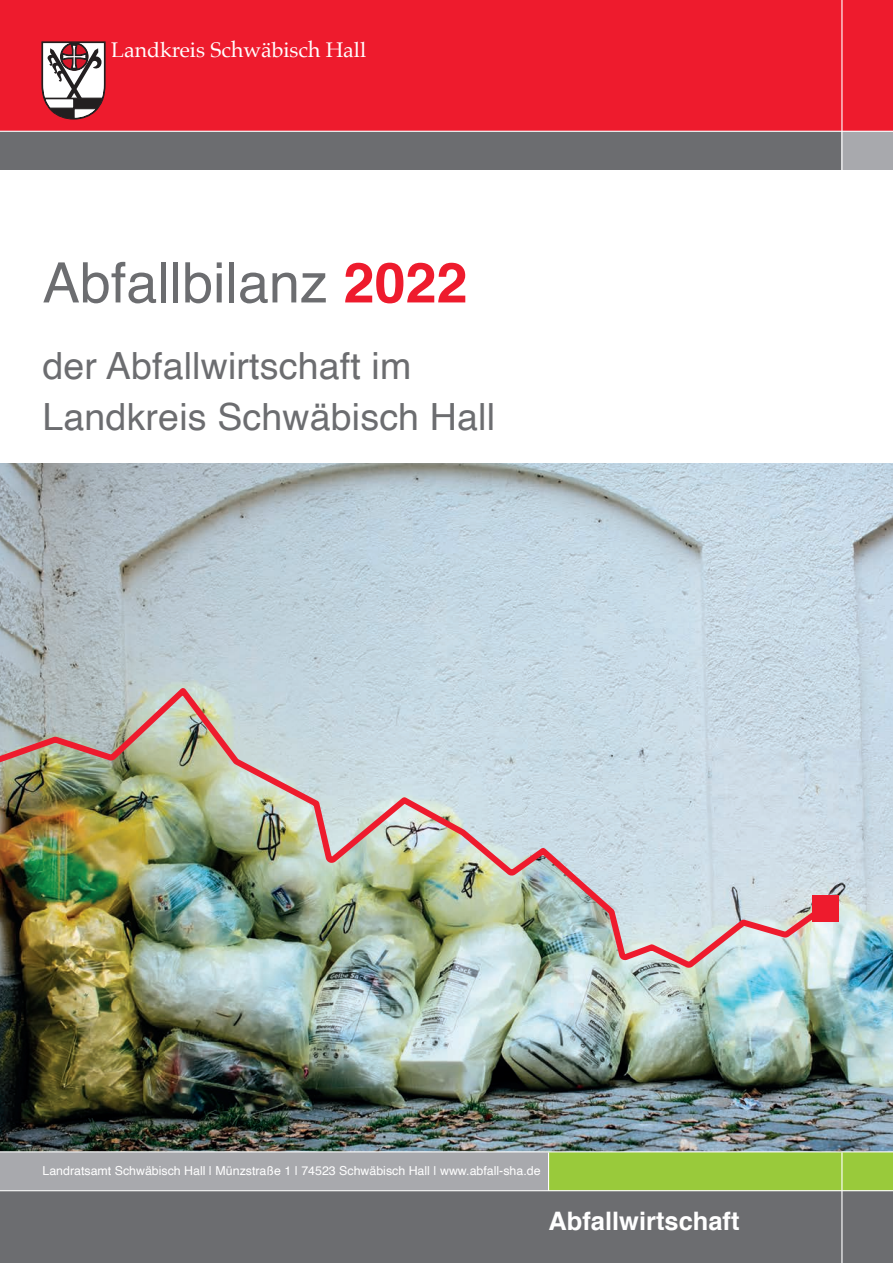
<style>
.page{position:relative;width:893px;height:1263px;background:#fff}
.page>*{position:absolute;margin:0;border:0;box-sizing:border-box;transform-origin:0 0}
.t1{font:55.8px "Helvetica";color:#6c6d70}
.t2{font:37.5px/51px "Helvetica";letter-spacing:.005em;color:#6c6d70}
.t3{font:700 25.5px "Helvetica";color:#fff}
.t4{font:21.15px "Palatino";color:#fff}
.t5{font:12.3px "Helvetica";color:#fff}
.s1{font-weight:700;color:#ee1b2d}
</style>
<div class="page">
<div style="left:0;top:0;width:893px;height:132px;background:#ee1b2d"></div>
<svg style="left:42px;top:42px;width:63px;height:77px;background:#ab9093"></svg>
<div style="left:0;top:132px;width:842px;height:38px;background:#6c6d70"></div>
<div style="left:842px;top:132px;width:51px;height:38px;background:#a8a9ad"></div>
<hr style="left:841px;top:0;width:1px;height:170px;background:#fff">
<hr style="left:0;top:131px;width:893px;height:1px;background:#fff">
<img style="left:0;top:463px;width:893px;height:688px">
<div style="left:0;top:1152px;width:893px;height:39px;background:#a8a9ad"></div>
<div style="left:0;top:1191px;width:893px;height:72px;background:#6c6d70"></div>
<div style="left:548px;top:1152px;width:345px;height:39px;background:#99ca3b"></div>
<hr style="left:841px;top:1152px;width:1px;height:111px;background:#fff">
<hr style="left:548px;top:1152px;width:1px;height:39px;background:#fff">
<hr style="left:0;top:1190px;width:893px;height:1px;background:#fff">
<img style="left:0;top:682px;width:835px;height:291px">
<div style="left:812px;top:895px;width:27px;height:27px;background:#ee1b2d"></div>
<h3 class="t4" style="left:111px;top:32px;width:257px">Landkreis Schwäbisch Hall</h3>
<h1 class="t1" style="left:43px;top:240px;width:426px">Abfallbilanz <span class="s1">2022</span></h1>
<h2 class="t2" style="left:43px;top:341px;width:454px">der Abfallwirtschaft im<br>Landkreis Schwäbisch Hall</h2>
<p class="t5" style="left:43px;top:1161px;width:499px">Landratsamt Schwäbisch Hall | Münzstraße 1 | 74523 Schwäbisch Hall | www.abfall-sha.de</p>
<h3 class="t3" style="left:549px;top:1200px;width:193px">Abfallwirtschaft</h3>
</div>
